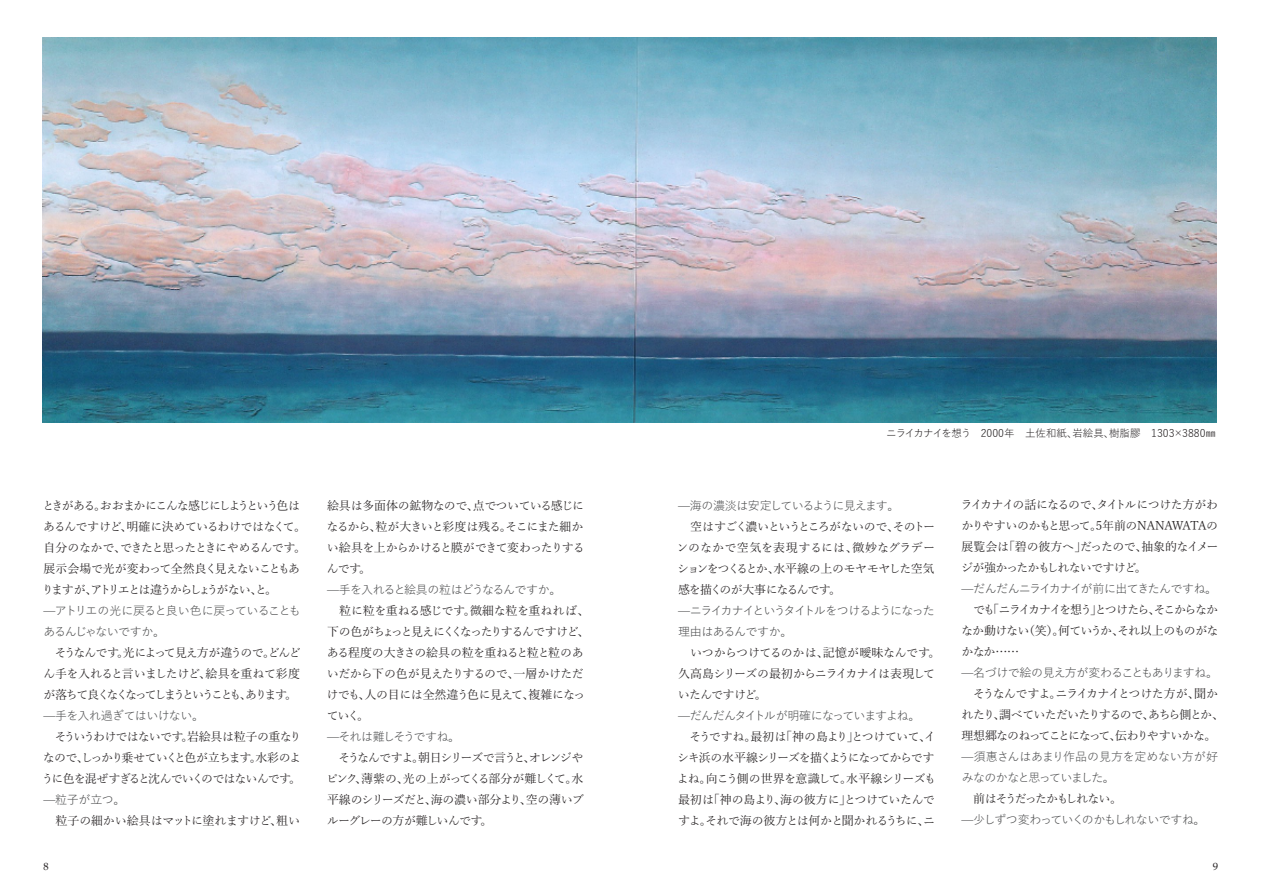
<style>
.page{position:relative;width:1263px;height:893px;background:#fff}
.page>*{position:absolute;margin:0;border:0;box-sizing:border-box;transform-origin:0 0}
.t1{font:12px/21px "Yu Mincho";letter-spacing:-.075em;color:#231f20;text-align:justify}
.t2{font:12px/21px "Yu Gothic";letter-spacing:-.07em;color:#4b4c4d}
.t3{font:12px/21px "Yu Mincho";letter-spacing:-.055em;color:#231f20}
.t4{font:12px/21px "Yu Mincho";letter-spacing:-.105em;color:#231f20}
.t5{font:12px/21px "Yu Mincho";letter-spacing:-.05em;color:#231f20}
.t6{font:12px/21px "Yu Gothic";letter-spacing:-.045em;color:#4b4c4d}
.t7{font:12px/21px "Yu Gothic";letter-spacing:-.105em;color:#4b4c4d}
.t8{font:12px "Yu Mincho";letter-spacing:-.02em;color:#231f20}
.t9{font:12px "Yu Gothic";letter-spacing:-.09em;color:#4b4c4d}
.t10{font:12px "Yu Mincho";letter-spacing:-.12em;color:#231f20}
.t11{font:10.5px "Yu Gothic";color:#231f20}
.t12{font:10.5px "Book Antiqua";color:#231f20}
</style>
<div class="page">
<img style="left:43px;top:38px;width:1173px;height:385px">
<p class="t4" style="left:42px;top:494px;width:266px">ときがある。おおまかにこんな感じにしようという色はあるんですけど、明確に決めているわけではなくて。自分のなかで、できたと思ったときにやめるんです。展示会場で光が変わって全然良く見えないこともありますが、アトリエとは違うからしょうがない、と。</p>
<p class="t2" style="left:43px;top:599px;width:259px">—アトリエの光に戻ると良い色に戻っていることもあるんじゃないですか。</p>
<p class="t1" style="left:43px;top:641px;width:259px">　そうなんです。光によって見え方が違うので。どんどん手を入れると言いましたけど、絵具を重ねて彩度が落ちて良くなくなってしまうということも、あります。</p>
<p class="t6" style="left:44px;top:704px;width:162px">—手を入れ過ぎてはいけない。</p>
<p class="t1" style="left:42px;top:725px;width:261px">　そういうわけではないです。岩絵具は粒子の重なりなので、しっかり乗せていくと色が立ちます。水彩のように色を混ぜすぎると沈んでいくのではないんです。</p>
<p class="t2" style="left:44px;top:788px;width:84px">—粒子が立つ。</p>
<p class="t8" style="left:44px;top:810px;width:258px">　粒子の細かい絵具はマットに塗れますけど、粗い</p>
<p class="t1" style="left:326px;top:494px;width:260px">絵具は多面体の鉱物なので、点でついている感じになるから、粒が大きいと彩度は残る。そこにまた細かい絵具を上からかけると膜ができて変わったりするんです。</p>
<p class="t2" style="left:327px;top:578px;width:236px">—手を入れると絵具の粒はどうなるんですか。</p>
<p class="t3" style="left:327px;top:599px;width:264px">　粒に粒を重ねる感じです。微細な粒を重ねれば、下の色がちょっと見えにくくなったりするんですけど、ある程度の大きさの絵具の粒を重ねると粒と粒のあいだから下の色が見えたりするので、一層かけただけでも、人の目には全然違う色に見えて、複雑になっていく。</p>
<p class="t2" style="left:327px;top:725px;width:135px">—それは難しそうですね。</p>
<p class="t1" style="left:326px;top:746px;width:259px">　そうなんですよ。朝日シリーズで言うと、オレンジやピンク、薄紫の、光の上がってくる部分が難しくて。水平線のシリーズだと、海の濃い部分より、空の薄いブルーグレーの方が難しいんです。</p>
<p class="t11" style="left:886px;top:423px;width:331px">ニライカナイを想う　2000年　土佐和紙、岩絵具、樹脂膠　1303×3880㎜</p>
<p class="t2" style="left:678px;top:494px;width:223px">—海の濃淡は安定しているように見えます。</p>
<p class="t1" style="left:677px;top:515px;width:260px">　空はすごく濃いというところがないので、そのトーンのなかで空気を表現するには、微妙なグラデーションをつくるとか、水平線の上のモヤモヤした空気感を描くのが大事になるんです。</p>
<p class="t7" style="left:678px;top:599px;width:258px">—ニライカナイというタイトルをつけるようになった理由はあるんですか。</p>
<p class="t5" style="left:678px;top:641px;width:264px">　いつからつけてるのかは、記憶が曖昧なんです。久高島シリーズの最初からニライカナイは表現していたんですけど。</p>
<p class="t9" style="left:678px;top:705px;width:244px">—だんだんタイトルが明確になっていますよね。</p>
<p class="t1" style="left:677px;top:725px;width:261px;text-align:left">　そうですね。最初は「神の島より」とつけていて、イシキ浜の水平線シリーズを描くようになってからですよね。向こう側の世界を意識して。水平線シリーズも最初は「神の島より、海の彼方に」とつけていたんですよ。それで海の彼方とは何かと聞かれるうちに、ニ</p>
<p class="t1" style="left:960px;top:492px;width:260px">ライカナイの話になるので、タイトルにつけた方がわかりやすいのかもと思って。5年前のNANAWATAの展覧会は「碧の彼方へ」だったので、抽象的なイメージが強かったかもしれないですけど。</p>
<p class="t2" style="left:962px;top:576px;width:257px">—だんだんニライカナイが前に出てきたんですね。</p>
<p class="t1" style="left:961px;top:597px;width:259px">　でも「ニライカナイを想う」とつけたら、そこからなかなか動けない（笑）。何ていうか、それ以上のものがなかなか……</p>
<p class="t2" style="left:962px;top:660px;width:258px">—名づけで絵の見え方が変わることもありますね。</p>
<p class="t1" style="left:961px;top:681px;width:264px;text-align:left">　そうなんですよ。ニライカナイとつけた方が、聞かれたり、調べていただいたりするので、あちら側とか、理想郷なのねってことになって、伝わりやすいかな。</p>
<p class="t6" style="left:962px;top:744px;width:258px">—須惠さんはあまり作品の見方を定めない方が好みなのかなと思っていました。</p>
<p class="t10" style="left:962px;top:787px;width:162px">　前はそうだったかもしれない。</p>
<p class="t2" style="left:962px;top:807px;width:245px">—少しずつ変わっていくのかもしれないですね。</p>
<p class="t12" style="left:44px;top:859px;width:7px">8</p>
<p class="t12" style="left:1213px;top:859px;width:7px">9</p>
</div>
